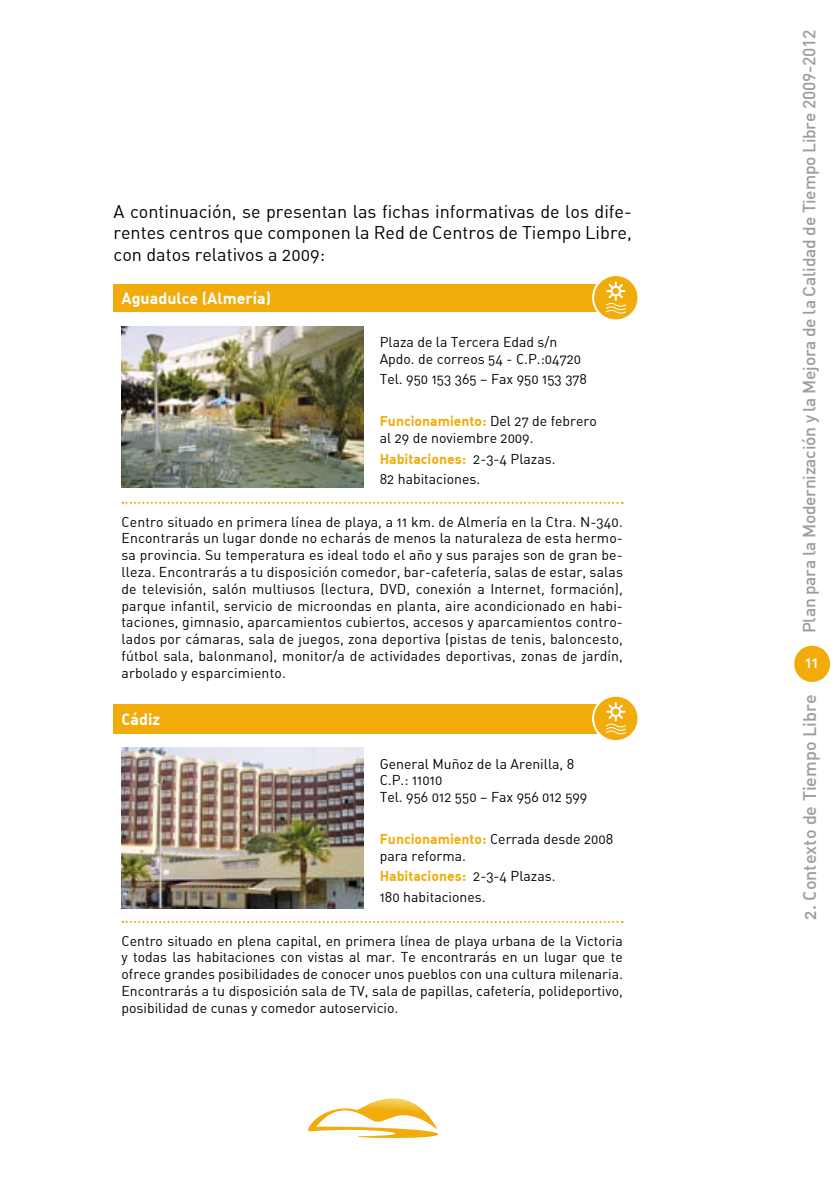
<style>
.page{position:relative;width:840px;height:1191px;background:#fff}
.page>*{position:absolute;margin:0;border:0;box-sizing:border-box;transform-origin:0 0}
.t1{font:18px/21.6px "DIN Alternate";color:#000;text-align:justify}
.t2{font:500 18px "DIN Alternate";color:#9c9d9f}
.t3{font:500 17.4px "DIN";letter-spacing:-.015em;color:#9c9d9f}
.t4{font:700 16px "DIN Alternate";color:#fff}
.t5{font:500 16px "DIN Alternate";color:#fff}
.t6{font:14px/16.8px "DIN Alternate";color:#000}
.s1{font-weight:700;color:#f1ac0c}
</style>
<div class="page">
<div style="left:793px;top:645px;width:36px;height:37px;background:#f1ac0c;border-radius:50%"></div>
<svg style="left:308px;top:1098px;width:131px;height:40px"></svg>
<div style="left:113px;top:283px;width:517px;height:28px;background:#f1ac0c"></div>
<svg style="left:122px;top:502px;width:500px;height:2px"></svg>
<svg style="left:592px;top:275px;width:46px;height:45px"></svg>
<div style="left:591px;top:274px;width:48px;height:47px;border:2px solid #fff;border-radius:50%"></div>
<svg style="left:604px;top:280px;width:22px;height:36px"></svg>
<div style="left:113px;top:704px;width:517px;height:29px;background:#f1ac0c"></div>
<svg style="left:122px;top:921px;width:500px;height:2px"></svg>
<svg style="left:592px;top:695px;width:46px;height:46px"></svg>
<div style="left:591px;top:694px;width:48px;height:48px;border:2px solid #fff;border-radius:50%"></div>
<svg style="left:604px;top:701px;width:22px;height:36px"></svg>
<img style="left:121px;top:326px;width:242px;height:162px">
<img style="left:121px;top:747px;width:242px;height:161px">
<p class="t1" style="left:113px;top:200px;width:519px">A continuación, se presentan las fichas informativas de los dife&shy;rentes centros que componen la Red de Centros de Tiempo Libre, con datos relativos a 2009:</p>
<p class="t4" style="left:121px;top:287px;width:151px">Aguadulce (Almería)</p>
<p class="t6" style="left:379px;top:333px;width:203px">Plaza de la Tercera Edad s/n<br>Apdo. de correos 54 - C.P.:04720</p>
<p class="t6" style="left:379px;top:370px;width:209px">Tel. 950 153 365 – Fax 950 153 378</p>
<p class="t6" style="left:379px;top:412px;width:218px"><span class="s1">Funcionamiento:</span> Del 27 de febrero al 29 de noviembre 2009.</p>
<p class="t6" style="left:379px;top:448px;width:177px;line-height:20.8px"><span class="s1">Habitaciones:</span> 2-3-4 Plazas.<br>82 habitaciones.</p>
<p class="t6" style="left:121px;top:513px;width:502px;text-align:justify">Centro situado en primera línea de playa, a 11 km. de Almería en la Ctra. N-340.<br>Encontrarás un lugar donde no echarás de menos la naturaleza de esta hermo&shy;sa provincia. Su temperatura es ideal todo el año y sus parajes son de gran be&shy;lleza. Encontrarás a tu disposición comedor, bar-cafetería, salas de estar, salas de televisión, salón multiusos (lectura, DVD, conexión a Internet, formación), parque infantil, servicio de microondas en planta, aire acondicionado en habi&shy;taciones, gimnasio, aparcamientos cubiertos, accesos y aparcamientos contro&shy;lados por cámaras, sala de juegos, zona deportiva (pistas de tenis, baloncesto, fútbol sala, balonmano), monitor/a de actividades deportivas, zonas de jardín, arbolado y esparcimiento.</p>
<p class="t4" style="left:121px;top:709px;width:40px">Cádiz</p>
<p class="t6" style="left:379px;top:755px;width:209px">General Muñoz de la Arenilla, 8<br>C.P.: 11010<br>Tel. 956 012 550 – Fax 956 012 599</p>
<p class="t6" style="left:379px;top:830px;width:235px"><span class="s1">Funcionamiento:</span> Cerrada desde 2008 para reforma.</p>
<p class="t6" style="left:379px;top:865px;width:177px;line-height:20.8px"><span class="s1">Habitaciones:</span> 2-3-4 Plazas.<br>180 habitaciones.</p>
<p class="t6" style="left:121px;top:932px;width:502px;text-align:justify">Centro situado en plena capital, en primera línea de playa urbana de la Victoria y todas las habitaciones con vistas al mar. Te encontrarás en un lugar que te ofrece grandes posibilidades de conocer unos pueblos con una cultura milenaria.<br>Encontrarás a tu disposición sala de TV, sala de papillas, cafetería, polideportivo, posibilidad de cunas y comedor autoservicio.</p>
<p class="t3" style="left:797px;top:633px;width:605px;rotate:-90deg">Plan para la Modernización y la Mejora de la Calidad de Tiempo Libre 2009-2012</p>
<p class="t5" style="left:804px;top:652px;width:15px">11</p>
<p class="t2" style="left:797px;top:919px;width:227px;rotate:-90deg">2. Contexto de Tiempo Libre</p>
</div>
